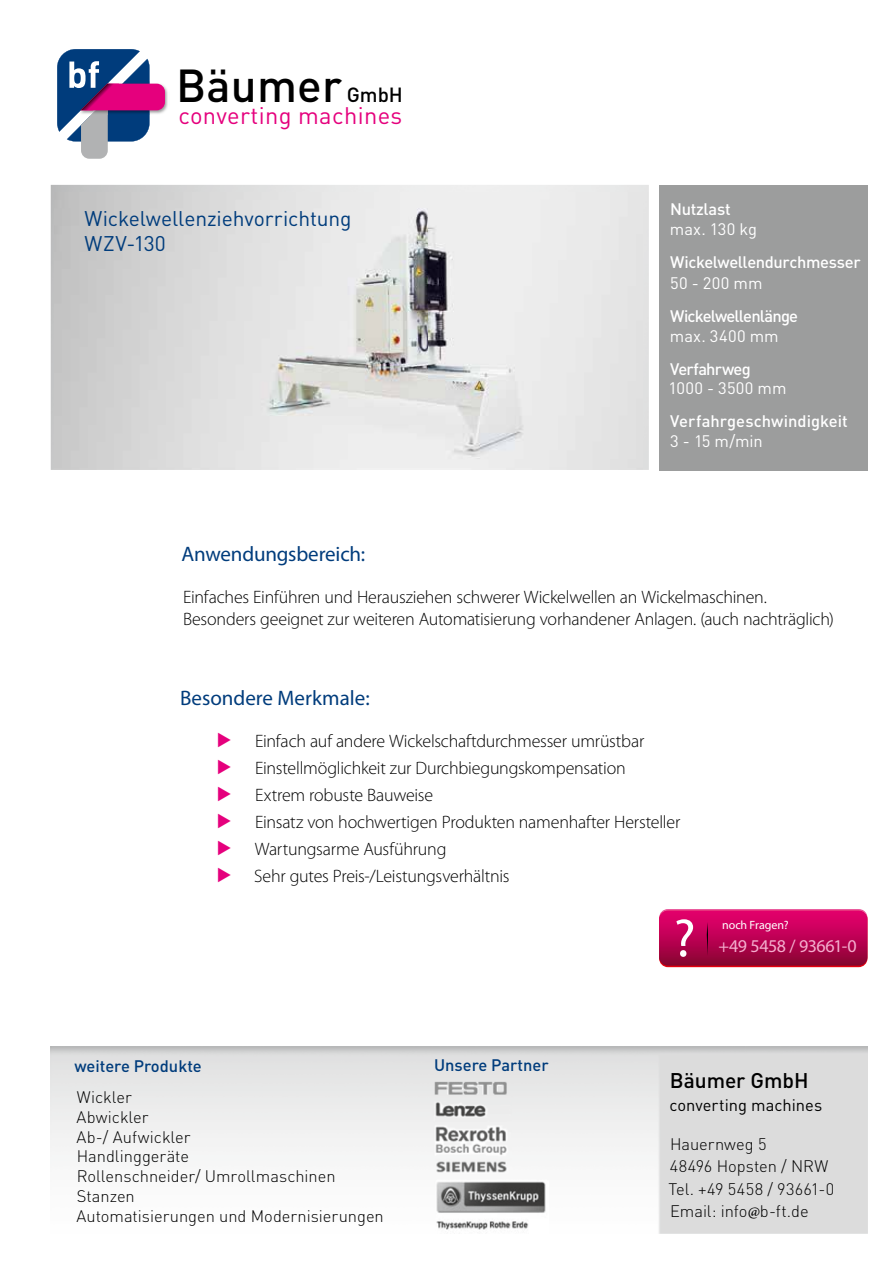
<style>
.page{position:relative;width:893px;height:1263px;background:#fff}
.page>*{position:absolute;margin:0;border:0;box-sizing:border-box;transform-origin:0 0}
.t1{font:54px "Myriad Pro";color:#fff}
.t2{font:500 45.6px "DIN Pro";letter-spacing:.005em;color:#000}
.t3{font:23.7px "DIN Pro";letter-spacing:.015em;color:#e5007d}
.t4{font:21px "Myriad Pro";letter-spacing:-.005em;color:#003c7c}
.t5{font:21px/25.2px "DIN Pro";letter-spacing:-.005em;color:#003c7c}
.t6{font:500 21px "DIN Pro";letter-spacing:-.005em;color:#000}
.t7{font:500 20.25px "DIN Pro";color:#000}
.t8{font:300 18px/27px "Myriad Pro";letter-spacing:-.015em;color:#000}
.t9{font:18px "Myriad Pro";letter-spacing:-.03em;color:#f4aece}
.t10{font:17.25px/27px "Lucida Grande";color:#e5007d;text-align:justify}
.t11{font:300 16.5px/19.8px "DIN Pro";color:#000}
.t12{font:16.5px "DIN Pro";letter-spacing:.01em;color:#fff}
.t13{font:500 16.5px "DIN Pro";letter-spacing:-.025em;color:#fff}
.t14{font:500 16.5px "DIN Pro";color:#003c7c}
.t15{font:500 16.5px "DIN Pro";color:#fff}
.t16{font:16.5px "DIN Pro";color:#000}
.t17{font:500 16.5px "DIN Pro";letter-spacing:-.05em;color:#fff}
.t18{font:500 16.5px "DIN Pro";letter-spacing:-.045em;color:#fff}
.t19{font:12px "Myriad Pro";color:#fff}
.s1{font-family:"Minion Pro";font-weight:400}
</style>
<div class="page">
<img style="left:51px;top:1046px;width:816px;height:187px">
<img style="left:664px;top:909px;width:199px;height:1px">
<img style="left:659px;top:910px;width:208px;height:56px">
<svg style="left:707px;top:922px;width:1px;height:34px"></svg>
<div style="left:659px;top:185px;width:208px;height:285px;background:#9c9d9d"></div>
<img style="left:54px;top:192px;width:589px;height:278px">
<img style="left:165px;top:87px;width:3px;height:24px">
<svg style="left:57px;top:49px;width:108px;height:110px"></svg>
<h2 class="t2" style="left:176px;top:55px;width:168px">Bäumer</h2>
<p class="t7" style="left:347px;top:81px;width:58px">GmbH</p>
<h3 class="t3" style="left:178px;top:99px;width:225px">converting machines</h3>
<p class="t5" style="left:84px;top:205px;width:269px">Wickelwellenziehvorrichtung<br>WZV-130</p>
<p class="t4" style="left:182px;top:541px;width:185px">Anwendungsbereich:</p>
<p class="t13" style="left:670px;top:198px;width:62px">Nutzlast</p>
<p class="t12" style="left:670px;top:218px;width:89px">max. 130 kg</p>
<p class="t13" style="left:670px;top:251px;width:192px">Wickelwellendurchmesser</p>
<p class="t12" style="left:670px;top:272px;width:94px">50 - 200 mm</p>
<p class="t17" style="left:670px;top:305px;width:129px">Wickelwellenlänge</p>
<p class="t12" style="left:670px;top:324px;width:110px">max. 3400 mm</p>
<p class="t18" style="left:670px;top:357px;width:82px">Verfahrweg</p>
<p class="t12" style="left:668px;top:377px;width:120px">1000 - 3500 mm</p>
<p class="t15" style="left:670px;top:410px;width:179px">Verfahrgeschwindigkeit</p>
<p class="t12" style="left:670px;top:429px;width:94px">3 - 15 m/min</p>
<p class="t8" style="left:183px;top:585px;width:652px;line-height:22.5px">Einfaches Einführen und Herausziehen schwerer Wickelwellen an Wickelmaschinen.<br>Besonders geeignet zur weiteren Automatisierung vorhandener Anlagen. (auch nachträglich)</p>
<p class="t4" style="left:180px;top:685px;width:191px">Besondere Merkmale:</p>
<p class="t10" style="left:217px;top:727px;width:17px">▶ ▶ ▶ ▶ ▶ ▶</p>
<p class="t8" style="left:254px;top:727px;width:427px">Einfach auf andere Wickelschaftdurchmesser umrüstbar Einstellmöglichkeit zur Durchbiegungskompensation<br>Extrem robuste Bauweise<br>Einsatz von hochwertigen Produkten namenhafter Hersteller Wartungsarme Ausführung<br>Sehr gutes Preis-/Leistungsverhältnis</p>
<h1 class="t1" style="left:674px;top:905px;width:23px">?</h1>
<p class="t19" style="left:722px;top:917px;width:68px">noch Fragen?</p>
<p class="t9" style="left:719px;top:935px;width:140px">+49 5458 / 93661-0</p>
<p class="t14" style="left:74px;top:1055px;width:129px">weitere Produkte</p>
<p class="t14" style="left:434px;top:1054px;width:116px">Unsere Partner</p>
<p class="t11" style="left:76px;top:1086px;width:309px">Wickler<br>Abwickler<br>Ab-/ Aufwickler<br>Handlinggeräte<br>Rollenschneider/ Umrollmaschinen<br>Stanzen<br>Automatisierungen und Modernisierungen</p>
<p class="t6" style="left:670px;top:1066px;width:140px">Bäumer GmbH</p>
<p class="t16" style="left:669px;top:1094px;width:154px">converting machines</p>
<p class="t11" style="left:668px;top:1132px;width:167px;line-height:22.5px">Hauernweg 5<br>48496 Hopsten / NRW<br>Tel. +49 5458 / 93661-0<br>Email: info<span class="s1">@</span>b-ft.de</p>
</div>
